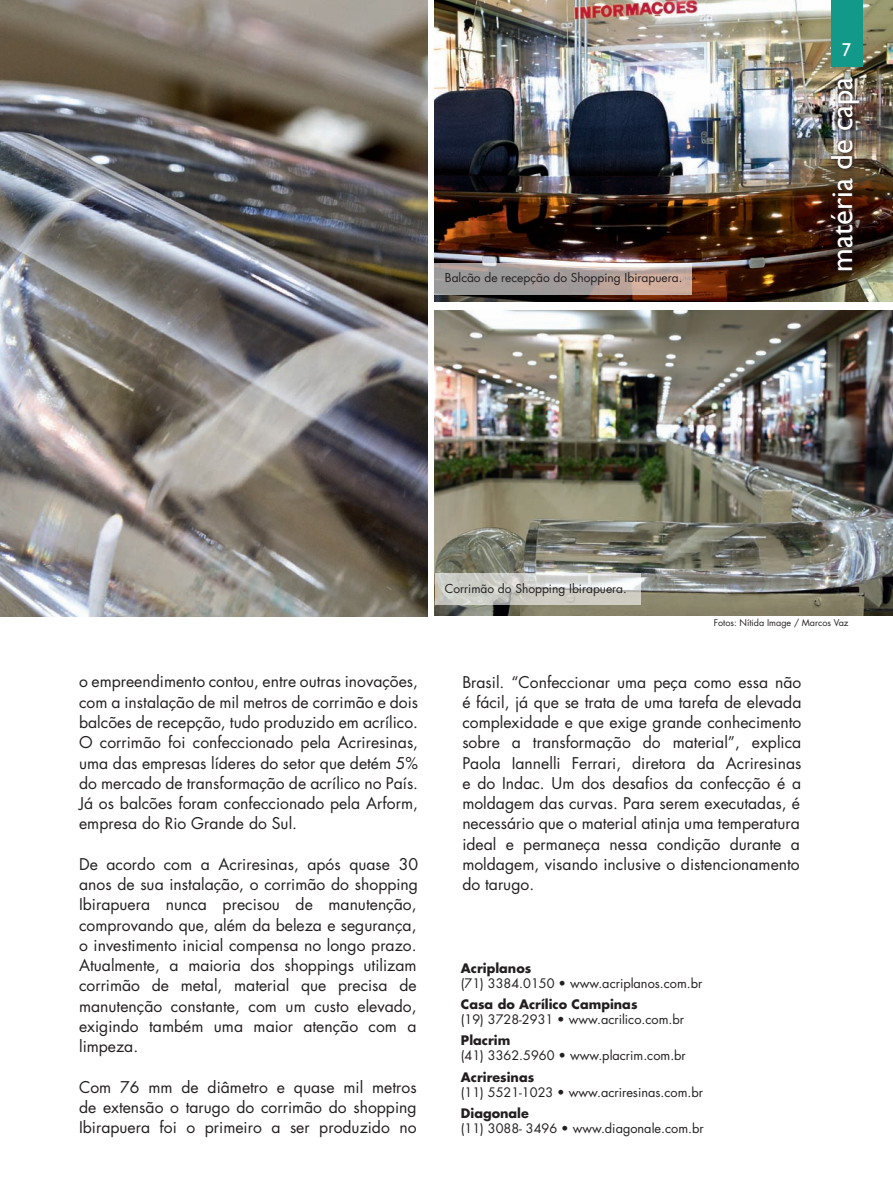
<style>
.page{position:relative;width:893px;height:1191px;background:#fff}
.page>*{position:absolute;margin:0;border:0;box-sizing:border-box;transform-origin:0 0}
.t1{font:30.6px "Gill Sans";color:#fff}
.t2{font:18.6px "Gill Sans";color:#fff}
.t3{font:15.75px/20.2px "Futura";color:#231f20;text-align:justify}
.t4{font:12.75px/15px "Futura";color:#231f20}
.t5{font:12px "Futura";color:#231f20}
.t6{font:9px "Futura";color:#231f20}
.s1{font-weight:700}
</style>
<div class="page">
<img style="left:435px;top:310px;width:458px;height:305px">
<img style="left:435px;top:0;width:458px;height:302px">
<img style="left:0;top:0;width:427px;height:617px">
<img style="left:829px;top:75px;width:35px;height:199px">
<div style="left:831px;top:0;width:31px;height:67px;background:#129989"></div>
<svg style="left:435px;top:263px;width:257px;height:31px"></svg>
<svg style="left:435px;top:573px;width:205px;height:32px;fill:#cfcec6"></svg>
<p class="t5" style="left:445px;top:270px;width:239px">Balcão de recepção do Shopping Ibirapuera.</p>
<p class="t2" style="left:842px;top:39px;width:11px">7</p>
<p class="t1" style="left:824px;top:272px;width:197px;rotate:-90deg">matéria de capa</p>
<p class="t3" style="left:79px;top:671px;width:341px">o empreendimento contou, entre outras inovações, com a instalação de mil metros de corrimão e dois balcões de recepção, tudo produzido em acrílico.<br>O corrimão foi confeccionado pela Acriresinas, uma das empresas líderes do setor que detém 5% do mercado de transformação de acrílico no País.<br>Já os balcões foram confeccionado pela Arform, empresa do Rio Grande do Sul.</p>
<p class="t3" style="left:79px;top:854px;width:340px">De acordo com a Acriresinas, após quase 30 anos de sua instalação, o corrimão do shopping Ibirapuera nunca precisou de manutenção, comprovando que, além da beleza e segurança, o investimento inicial compensa no longo prazo.<br>Atualmente, a maioria dos shoppings utilizam corrimão de metal, material que precisa de manutenção constante, com um custo elevado, exigindo também uma maior atenção com a limpeza.</p>
<p class="t3" style="left:79px;top:1077px;width:339px">Com 76 mm de diâmetro e quase mil metros de extensão o tarugo do corrimão do shopping Ibirapuera foi o primeiro a ser produzido no</p>
<p class="t5" style="left:445px;top:581px;width:184px">Corrimão do Shopping Ibirapuera.</p>
<p class="t6" style="left:714px;top:617px;width:136px">Fotos: Nítida Image / Marcos Vaz</p>
<p class="t3" style="left:462px;top:672px;width:341px">Brasil. “Confeccionar uma peça como essa não é fácil, já que se trata de uma tarefa de elevada complexidade e que exige grande conhecimento sobre a transformação do material”, explica Paola Iannelli Ferrari, diretora da Acriresinas e do Indac. Um dos desafios da confecção é a moldagem das curvas. Para serem executadas, é necessário que o material atinja uma temperatura ideal e permaneça nessa condição durante a moldagem, visando inclusive o distencionamento do tarugo.</p>
<p class="t4" style="left:461px;top:960px;width:243px"><span class="s1">Acriplanos<br></span>(71) 3384.0150 • www.acriplanos.com.br</p>
<p class="t4" style="left:461px;top:997px;width:225px"><span class="s1">Casa do Acrílico Campinas<br></span>(19) 3728-2931 • www.acrilico.com.br</p>
<p class="t4" style="left:461px;top:1033px;width:226px"><span class="s1">Placrim<br></span>(41) 3362.5960 • www.placrim.com.br</p>
<p class="t4" style="left:461px;top:1069px;width:244px"><span class="s1">Acriresinas<br></span>(11) 5521-1023 • www.acriresinas.com.br</p>
<p class="t4" style="left:461px;top:1106px;width:244px"><span class="s1">Diagonale<br></span>(11) 3088- 3496 • www.diagonale.com.br</p>
</div>
